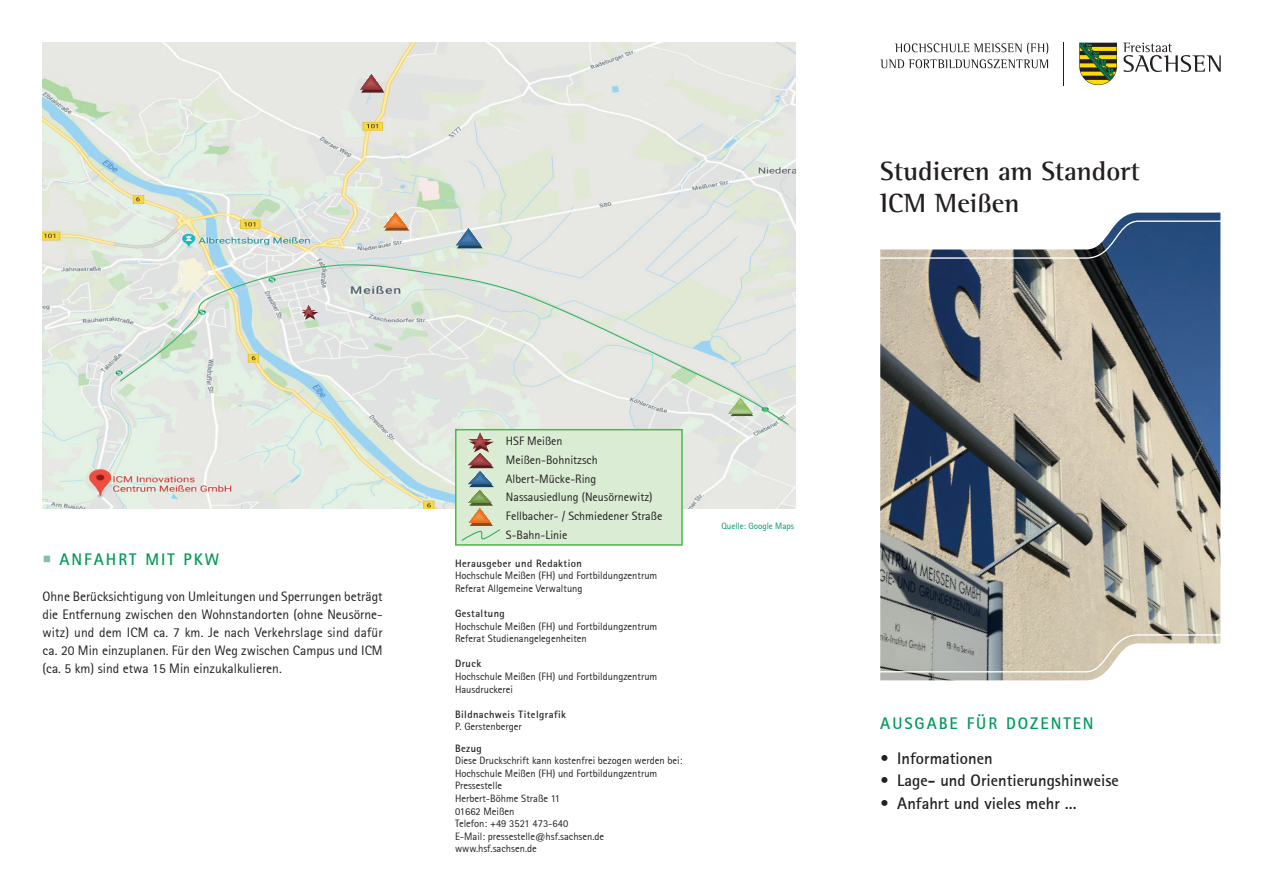
<style>
.page{position:relative;width:1263px;height:893px;background:#fff}
.page>*{position:absolute;margin:0;border:0;box-sizing:border-box;transform-origin:0 0}
.t1{font:700 27px/32.4px "Rotis Semi Serif";color:#231f20}
.t2{font:700 16.5px "Rotis Sans Serif";color:#231f20}
.t3{font:700 16.5px "Rotis Sans Serif";letter-spacing:.12em;color:#009a5a}
.t4{font:13.5px/18px "Rotis Sans Serif";color:#231f20;text-align:justify}
.t5{font:12px/18.8px "Rotis Sans Serif";color:#231f20}
.t6{font:10.5px/12.6px "Rotis Sans Serif";color:#231f20}
.t7{font:700 10.5px "Rotis Sans Serif";letter-spacing:.04em;color:#231f20}
.t8{font:9px "Rotis Sans Serif";color:#009a5a}
</style>
<div class="page">
<img style="left:42px;top:42px;width:753px;height:467px">
<svg style="left:360px;top:74px;width:24px;height:19px"></svg>
<svg style="left:455px;top:228px;width:28px;height:20px"></svg>
<svg style="left:383px;top:212px;width:26px;height:19px"></svg>
<svg style="left:119px;top:263px;width:670px;height:163px;background:#dee5dd"></svg>
<img style="left:880px;top:213px;width:340px;height:467px">
<svg style="left:880px;top:43px;width:168px;height:25px"></svg>
<svg style="left:1123px;top:43px;width:97px;height:29px"></svg>
<svg style="left:1079px;top:43px;width:38px;height:42px;background:#777f34"></svg>
<hr style="left:1063px;top:43px;width:1px;height:43px;background:#231f20">
<div style="left:455px;top:429px;width:228px;height:117px;background:#daecd4;border:2px solid #4cb848"></div>
<svg style="left:461px;top:432px;width:39px;height:109px"></svg>
<h1 class="t1" style="left:880px;top:155px;width:261px">Studieren am Standort<br>ICM Meißen</h1>
<h2 class="t3" style="left:60px;top:548px;width:161px">ANFAHRT MIT PKW</h2>
<p class="t4" style="left:43px;top:587px;width:342px">Ohne Berücksichtigung von Umleitungen und Sperrungen beträgt die Entfernung zwischen den Wohnstandorten (ohne Neusörne&shy;witz) und dem ICM ca. 7 km. Je nach Verkehrslage sind dafür ca. 20 Min einzuplanen. Für den Weg zwischen Campus und ICM (ca. 5 km) sind etwa 15 Min einzukalkulieren.</p>
<p class="t5" style="left:506px;top:431px;width:158px">HSF Meißen<br>Meißen-Bohnitzsch<br>Albert-Mücke-Ring<br>Nassausiedlung (Neusörnewitz)<br>Fellbacher- / Schmiedener Straße<br>S-Bahn-Linie</p>
<p class="t7" style="left:455px;top:556px;width:128px">Herausgeber und Redaktion</p>
<p class="t6" style="left:455px;top:569px;width:204px">Hochschule Meißen (FH) und Fortbildungzentrum<br>Referat Allgemeine Verwaltung</p>
<p class="t7" style="left:455px;top:607px;width:51px">Gestaltung</p>
<p class="t6" style="left:455px;top:620px;width:204px">Hochschule Meißen (FH) und Fortbildungzentrum<br>Referat Studienangelegenheiten</p>
<p class="t7" style="left:455px;top:657px;width:28px">Druck</p>
<p class="t6" style="left:455px;top:670px;width:204px">Hochschule Meißen (FH) und Fortbildungzentrum<br>Hausdruckerei</p>
<p class="t7" style="left:455px;top:708px;width:113px">Bildnachweis Titelgrafik</p>
<p class="t6" style="left:455px;top:720px;width:68px">P. Gerstenberger</p>
<p class="t7" style="left:455px;top:741px;width:28px">Bezug</p>
<p class="t6" style="left:455px;top:754px;width:229px">Diese Druckschrift kann kostenfrei bezogen werden bei:<br>Hochschule Meißen (FH) und Fortbildungzentrum<br>Pressestelle<br>Herbert-Böhme Straße 11<br>01662 Meißen<br>Telefon: +49 3521 473-640<br>E-Mail: pressestelle@hsf.sachsen.de www.hsf.sachsen.de</p>
<p class="t8" style="left:721px;top:520px;width:74px">Quelle: Google Maps</p>
<h2 class="t3" style="left:880px;top:712px;width:215px">AUSGABE FÜR DOZENTEN</h2>
<h2 class="t2" style="left:880px;top:748px;width:114px">• Informationen</h2>
<h2 class="t2" style="left:880px;top:770px;width:240px">• Lage- und Orientierungshinweise</h2>
<h2 class="t2" style="left:880px;top:793px;width:198px">• Anfahrt und vieles mehr …</h2>
</div>
